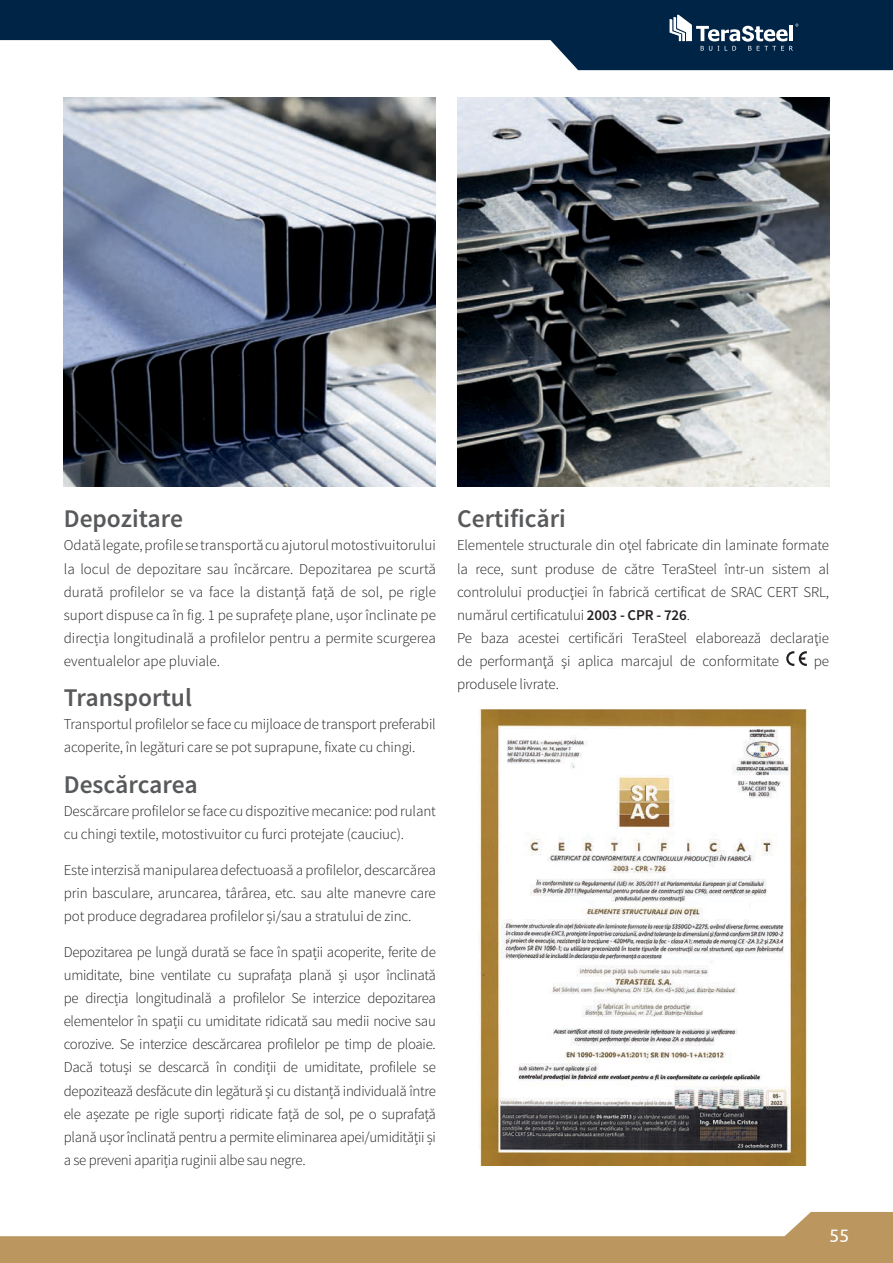
<style>
.page{position:relative;width:893px;height:1263px;background:#fff}
.page>*{position:absolute;margin:0;border:0;box-sizing:border-box;transform-origin:0 0}
.t1{font:600 25.5px "Source Sans Pro";color:#58595b}
.t2{font:18px "Ubuntu";color:#fff}
.t3{font:300 15px/23.1px "Source Sans Pro";letter-spacing:-.01em;color:#231f20;text-align:justify}
.s1{font-weight:600}
</style>
<div class="page">
<svg style="left:0;top:0;width:893px;height:70px;fill:#002446"></svg>
<svg style="left:670px;top:15px;width:128px;height:36px"></svg>
<svg style="left:0;top:1212px;width:893px;height:51px;fill:#bb965f"></svg>
<svg style="left:786px;top:651px;width:21px;height:15px"></svg>
<img style="left:64px;top:98px;width:372px;height:389px">
<img style="left:457px;top:98px;width:372px;height:389px">
<img style="left:478px;top:710px;width:331px;height:455px">
<p class="t1" style="left:64px;top:503px;width:121px">Depozitare</p>
<p class="t3" style="left:64px;top:534px;width:374px">Odată legate, profile se transportă cu ajutorul motostivuitorului la locul de depozitare sau încărcare. Depozitarea pe scurtă durată profilelor se va face la distanță față de sol, pe rigle suport dispuse ca în fig. 1 pe suprafețe plane, ușor înclinate pe direcția longitudinală a profilelor pentru a permite scurgerea eventualelor ape pluviale.</p>
<p class="t1" style="left:64px;top:682px;width:130px">Transportul</p>
<p class="t3" style="left:64px;top:713px;width:374px">Transportul profilelor se face cu mijloace de transport preferabil acoperite, în legături care se pot suprapune, fixate cu chingi.</p>
<p class="t1" style="left:64px;top:768px;width:135px">Descărcarea</p>
<p class="t3" style="left:64px;top:799px;width:374px">Descărcare profilelor se face cu dispozitive mecanice: pod rulant cu chingi textile, motostivuitor cu furci protejate (cauciuc).</p>
<p class="t3" style="left:64px;top:858px;width:374px">Este interzisă manipularea defectuoasă a profilelor, descarcărea prin basculare, aruncarea, târârea, etc. sau alte manevre care pot produce degradarea profilelor și/sau a stratului de zinc.</p>
<p class="t3" style="left:64px;top:940px;width:374px">Depozitarea pe lungă durată se face în spații acoperite, ferite de umiditate, bine ventilate cu suprafața plană și ușor înclinată pe direcția longitudinală a profilelor Se interzice depozitarea elementelor în spații cu umiditate ridicată sau medii nocive sau corozive. Se interzice descărcarea profilelor pe timp de ploaie.<br>Dacă totuși se descarcă în condiții de umiditate, profilele se depozitează desfăcute din legătură și cu distanță individuală între ele așezate pe rigle suporți ridicate față de sol, pe o suprafață plană ușor înclinată pentru a permite eliminarea apei/umidității și a se preveni apariția ruginii albe sau negre.</p>
<p class="t1" style="left:457px;top:503px;width:110px">Certificări</p>
<p class="t3" style="left:457px;top:534px;width:374px">Elementele structurale din oţel fabricate din laminate formate la rece, sunt produse de către TeraSteel într-un sistem al controlului producţiei în fabrică certificat de SRAC CERT SRL, numărul certificatului <span class="s1">2003 - CPR - 726</span>.</p>
<p class="t3" style="left:457px;top:626px;width:374px">Pe baza acestei certificări TeraSteel elaborează declaraţie de performanţă şi aplica marcajul de conformitate</p>
<p class="t3" style="left:814px;top:649px;width:17px">pe</p>
<p class="t3" style="left:457px;top:672px;width:103px">produsele livrate.</p>
<p class="t2" style="left:829px;top:1224px;width:22px">55</p>
</div>
